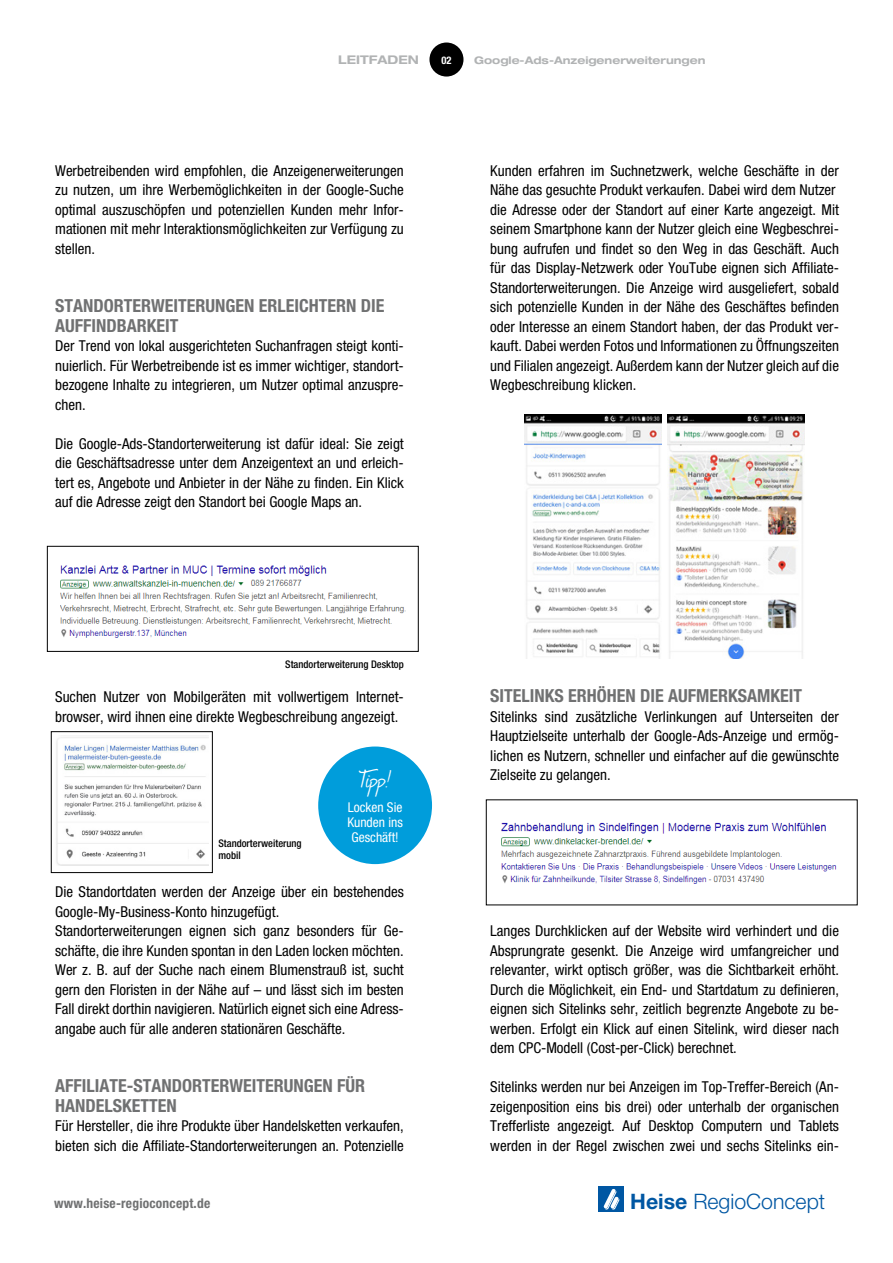
<style>
.page{position:relative;width:893px;height:1263px;background:#fff}
.page>*{position:absolute;margin:0;border:0;box-sizing:border-box;transform-origin:0 0}
.t1{font:27px "Journal";color:#fff}
.t2{font:300 21.3px "Helvetica Neue";color:#0057a3}
.t3{font:700 condensed 18px/19.5px "Helvetica Neue";color:#707172}
.t4{font:condensed 15px/19.5px "Helvetica Neue";color:#000;text-align:justify}
.t5{font:condensed 13.5px/15px "Helvetica Neue";color:#fff;text-align:center}
.t6{font:700 condensed 13.5px "Helvetica Neue";letter-spacing:.015em;color:#707172}
.t7{font:700 expanded 12px "Helvetica Neue";color:#b1b3b4}
.t8{font:500 condensed 10.5px/12px "Helvetica Neue";color:#000}
.t9{font:700 expanded 10.5px "Helvetica Neue";color:#b1b3b4}
.t10{font:700 condensed 10.5px "Helvetica Neue";color:#fff}
.s1{font-weight:700}
</style>
<div class="page">
<div style="left:47px;top:546px;width:372px;height:106px;border:1px solid #000"></div>
<div style="left:429px;top:43px;width:34px;height:34px;background:#000;border-radius:50%"></div>
<div style="left:318px;top:746px;width:114px;height:118px;background:#009ddb;border-radius:50%"></div>
<div style="left:598px;top:1186px;width:26px;height:26px;background:#0057a3"></div>
<svg style="left:603px;top:1189px;width:17px;height:21px"></svg>
<img style="left:524px;top:415px;width:137px;height:244px">
<img style="left:668px;top:415px;width:137px;height:243px">
<img style="left:60px;top:565px;width:346px;height:73px">
<div style="left:51px;top:731px;width:162px;height:142px;border:1px solid #000"></div>
<img style="left:56px;top:735px;width:152px;height:131px">
<img style="left:501px;top:822px;width:336px;height:62px">
<p class="t7" style="left:338px;top:52px;width:82px">LEITFADEN</p>
<p class="t10" style="left:441px;top:54px;width:12px">02</p>
<p class="t9" style="left:474px;top:54px;width:233px">Google-Ads-Anzeigenerweiterungen</p>
<p class="t4" style="left:55px;top:160px;width:350px">Werbetreibenden wird empfohlen, die Anzeigenerweiterungen zu nutzen, um ihre Werbemöglichkeiten in der Google-Suche optimal auszuschöpfen und potenziellen Kunden mehr Infor&shy;mationen mit mehr Interaktionsmöglichkeiten zur Verfügung zu stellen.</p>
<p class="t3" style="left:55px;top:296px;width:331px">STANDORTERWEITERUNGEN ERLEICHTERN DIE<br>AUFFINDBARKEIT</p>
<p class="t4" style="left:55px;top:336px;width:350px">Der Trend von lokal ausgerichteten Suchanfragen steigt konti&shy;nuierlich. Für Werbetreibende ist es immer wichtiger, standort&shy;bezogene Inhalte zu integrieren, um Nutzer optimal anzuspre&shy;chen.</p>
<p class="t4" style="left:55px;top:433px;width:350px">Die Google-Ads-Standorterweiterung ist dafür ideal: Sie zeigt die Geschäftsadresse unter dem Anzeigentext an und erleich&shy;tert es, Angebote und Anbieter in der Nähe zu finden. Ein Klick auf die Adresse zeigt den Standort bei Google Maps an.</p>
<p class="t8" style="left:285px;top:658px;width:120px">Standorterweiterung Desktop</p>
<p class="t4" style="left:55px;top:687px;width:350px">Suchen Nutzer von Mobilgeräten mit vollwertigem Internet&shy;browser, wird ihnen eine direkte Wegbeschreibung angezeigt.</p>
<p class="t8" style="left:218px;top:837px;width:85px">Standorterweiterung mobil</p>
<p class="t1" style="left:359px;top:761px;width:33px">Tipp!</p>
<p class="t5" style="left:347px;top:799px;width:57px">Locken Sie<br>Kunden ins<br>Geschäft!</p>
<p class="t4" style="left:55px;top:882px;width:350px">Die Standortdaten werden der Anzeige über ein bestehendes<br>Google-My-Business-Konto hinzugefügt.</p>
<p class="t4" style="left:55px;top:921px;width:350px">Standorterweiterungen eignen sich ganz besonders für Ge&shy;schäfte, die ihre Kunden spontan in den Laden locken möchten.<br>Wer z. B. auf der Suche nach einem Blumenstrauß ist, sucht gern den Floristen in der Nähe auf – und lässt sich im besten Fall direkt dorthin navigieren. Natürlich eignet sich eine Adress&shy;angabe auch für alle anderen stationären Geschäfte.</p>
<p class="t3" style="left:55px;top:1076px;width:311px">AFFILIATE-STANDORTERWEITERUNGEN FÜR<br>HANDELSKETTEN</p>
<p class="t4" style="left:55px;top:1116px;width:350px">Für Hersteller, die ihre Produkte über Handelsketten verkaufen, bieten sich die Affiliate-Standorterweiterungen an. Potenzielle</p>
<p class="t6" style="left:54px;top:1195px;width:158px">www.heise-regioconcept.de</p>
<p class="t4" style="left:490px;top:160px;width:350px">Kunden erfahren im Suchnetzwerk, welche Geschäfte in der<br>Nähe das gesuchte Produkt verkaufen. Dabei wird dem Nutzer</p>
<p class="t4" style="left:490px;top:199px;width:350px">die Adresse oder der Standort auf einer Karte angezeigt. Mit seinem Smartphone kann der Nutzer gleich eine Wegbeschrei&shy;bung aufrufen und findet so den Weg in das Geschäft. Auch für das Display-Netzwerk oder YouTube eignen sich Affiliate-Standorterweiterungen. Die Anzeige wird ausgeliefert, sobald sich potenzielle Kunden in der Nähe des Geschäftes befinden oder Interesse an einem Standort haben, der das Produkt ver&shy;kauft. Dabei werden Fotos und Informationen zu Öffnungszeiten und Filialen angezeigt. Außerdem kann der Nutzer gleich auf die Wegbeschreibung klicken.</p>
<p class="t3" style="left:490px;top:686px;width:313px">SITELINKS ERHÖHEN DIE AUFMERKSAMKEIT</p>
<p class="t4" style="left:490px;top:706px;width:350px">Sitelinks sind zusätzliche Verlinkungen auf Unterseiten der Hauptzielseite unterhalb der Google-Ads-Anzeige und ermög&shy;lichen es Nutzern, schneller und einfacher auf die gewünschte Zielseite zu gelangen.</p>
<p class="t4" style="left:490px;top:921px;width:350px">Langes Durchklicken auf der Website wird verhindert und die Absprungrate gesenkt. Die Anzeige wird umfangreicher und relevanter, wirkt optisch größer, was die Sichtbarkeit erhöht.<br>Durch die Möglichkeit, ein End- und Startdatum zu definieren, eignen sich Sitelinks sehr, zeitlich begrenzte Angebote zu be&shy;werben. Erfolgt ein Klick auf einen Sitelink, wird dieser nach dem CPC-Modell (Cost-per-Click) berechnet.</p>
<p class="t4" style="left:490px;top:1077px;width:350px">Sitelinks werden nur bei Anzeigen im Top-Treffer-Bereich (An&shy;zeigenposition eins bis drei) oder unterhalb der organischen Trefferliste angezeigt. Auf Desktop Computern und Tablets werden in der Regel zwischen zwei und sechs Sitelinks ein-</p>
<p class="t2" style="left:630px;top:1188px;width:196px"><span class="s1">Heise</span> RegioConcept</p>
</div>
